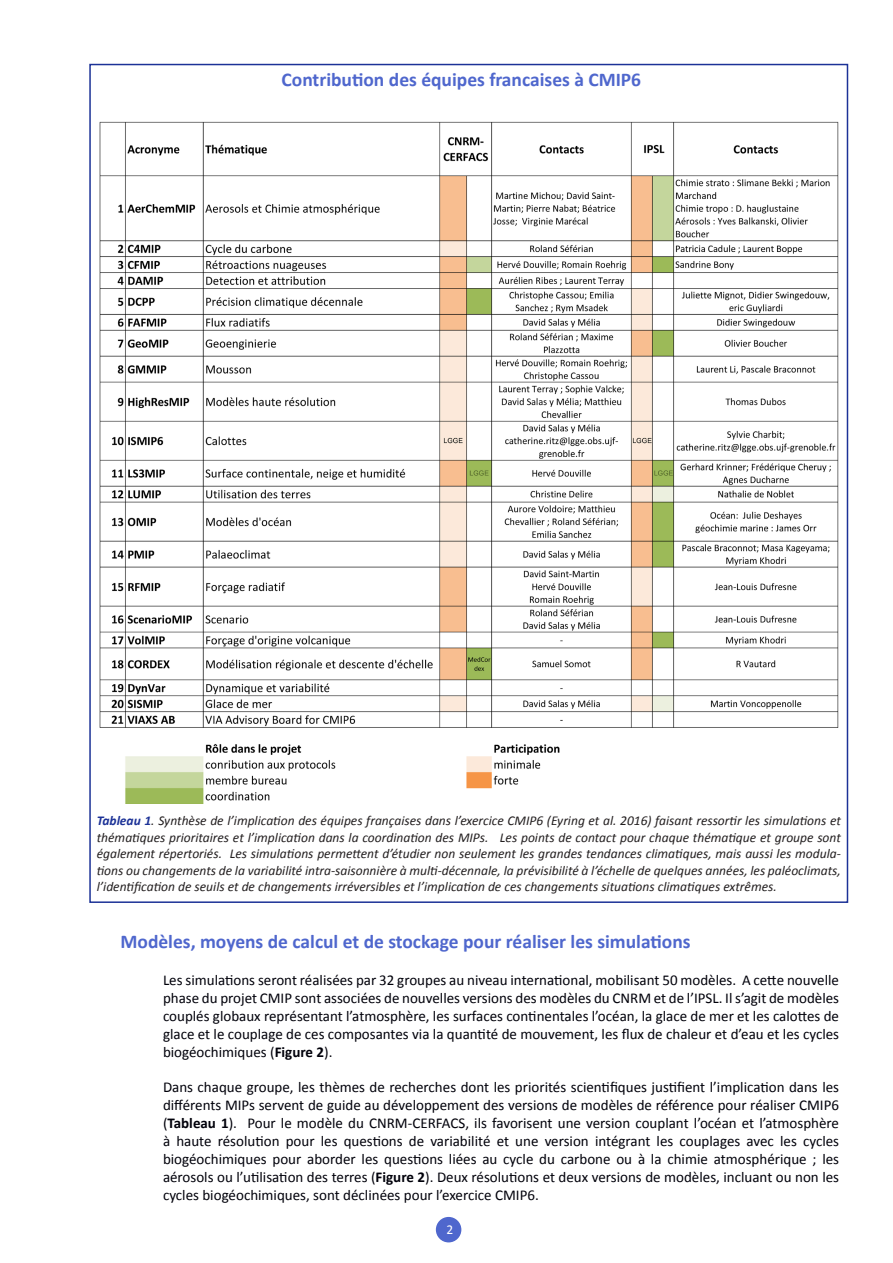
<style>
.page{position:relative;width:893px;height:1263px;background:#fff}
.page>*{position:absolute;margin:0;border:0;box-sizing:border-box;transform-origin:0 0}
.Heading_2{font:700 19.5px "Calibri";color:#4f67cd}
.Text{font:15px/18px "Calibri";color:#00000a;text-align:justify}
.Legende{font:italic 13.5px/16.5px "Calibri";color:#231f20;text-align:justify}
.Text-2{font:13.5px "Calibri";color:#fff}
.s1{font-weight:700;color:#1c3297}
.s2{font-weight:700}
</style>
<div class="page">
<img style="left:100px;top:121px;width:739px;height:683px">
<svg style="left:279px;top:63px;width:365px;height:1px"></svg>
<div style="left:437px;top:1218px;width:24px;height:24px;background:#4f67cd;border-radius:50%"></div>
<div style="left:436px;top:1217px;width:25px;height:25px;border:2px solid #4f67cd;border-radius:50%"></div>
<p class="Heading_2" style="left:282px;top:67px;width:361px">Contribution des équipes francaises à CMIP6</p>
<p class="Legende" style="left:97px;top:812px;width:746px"><span class="s1">Tableau 1</span>. Synthèse de l’implication des équipes françaises dans l’exercice CMIP6 (Eyring et al. 2016) faisant ressortir les simulations et thématiques prioritaires et l’implication dans la coordination des MIPs. Les points de contact pour chaque thématique et groupe sont également répertoriés. Les simulations permettent d’étudier non seulement les grandes tendances climatiques, mais aussi les modula&shy;tions ou changements de la variabilité intra-saisonnière à multi-décennale, la prévisibilité à l’échelle de quelques années, les paléoclimats, l’identification de seuils et de changements irréversibles et l’implication de ces changements situations climatiques extrêmes.</p>
<p class="Heading_2" style="left:120px;top:929px;width:572px">Modèles, moyens de calcul et de stockage pour réaliser les simulations</p>
<p class="Text" style="left:163px;top:971px;width:678px">Les simulations seront réalisées par 32 groupes au niveau international, mobilisant 50 modèles. A cette nouvelle phase du projet CMIP sont associées de nouvelles versions des modèles du CNRM et de l’IPSL. Il s’agit de modèles couplés globaux représentant l’atmosphère, les surfaces continentales l’océan, la glace de mer et les calottes de glace et le couplage de ces composantes via la quantité de mouvement, les flux de chaleur et d’eau et les cycles biogéochimiques (<span class="s2">Figure 2</span>).</p>
<p class="Text" style="left:163px;top:1078px;width:678px">Dans chaque groupe, les thèmes de recherches dont les priorités scientifiques justifient l’implication dans les différents MIPs servent de guide au développement des versions de modèles de référence pour réaliser CMIP6 (<span class="s2">Tableau 1</span>). Pour le modèle du CNRM-CERFACS, ils favorisent une version couplant l’océan et l’atmosphère à haute résolution pour les questions de variabilité et une version intégrant les couplages avec les cycles biogéochimiques pour aborder les questions liées au cycle du carbone ou à la chimie atmosphérique ; les aérosols ou l’utilisation des terres (<span class="s2">Figure 2</span>). Deux résolutions et deux versions de modèles, incluant ou non les cycles biogéochimiques, sont déclinées pour l’exercice CMIP6.</p>
<p class="Text-2" style="left:447px;top:1221px;width:8px">2</p>
</div>
